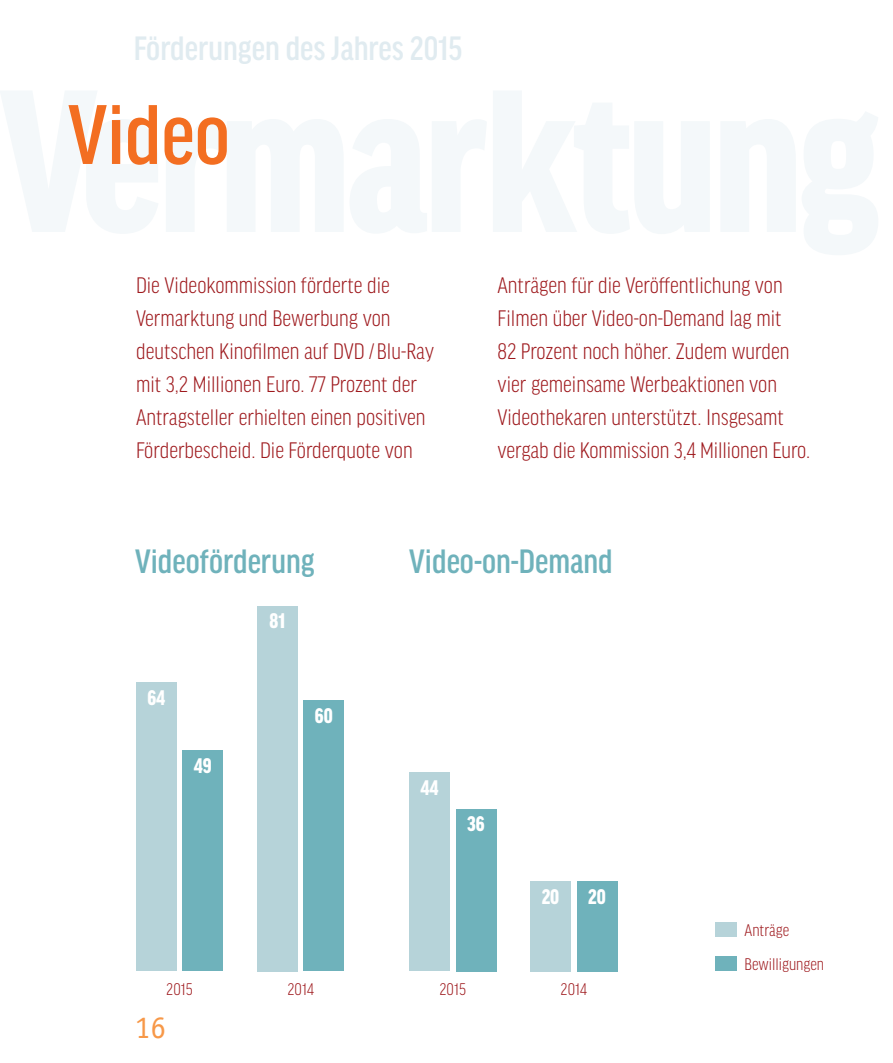
<style>
.page{position:relative;width:893px;height:1063px;background:#fff}
.page>*{position:absolute;margin:0;border:0;box-sizing:border-box;transform-origin:0 0}
.t1{font:500 condensed 90px "Good Headline Pro";color:#f36e21}
.Headline{font:500 condensed 36px "Good Headline Pro";color:#6fb2bb}
.t2{font:500 condensed 36px "Good Headline Pro";color:#e0ebf0}
.t3{font:31.5px "Officina Sans";color:#f79848}
.t4{font:300 condensed 24px/33px "Good Headline Pro";color:#9e191d}
.t5{font:900 condensed 22.5px "Good Headline Pro";color:#fff}
.Fließ{font:300 condensed 18px "Good Headline Pro";color:#9e191d}
.Tabelle{font:300 condensed 18px "Good Headline Pro";letter-spacing:.01em;color:#9e191d}
</style>
<div class="page">
<div style="left:715px;top:922px;width:22px;height:15px;background:#b6d3d9"></div>
<div style="left:715px;top:956px;width:22px;height:15px;background:#6fb2bb"></div>
<div style="left:183px;top:750px;width:40px;height:221px;background:#6fb2bb"></div>
<div style="left:304px;top:701px;width:40px;height:270px;background:#6fb2bb"></div>
<div style="left:257px;top:606px;width:40px;height:365px;background:#b6d3d9"></div>
<div style="left:136px;top:683px;width:40px;height:288px;background:#b6d3d9"></div>
<div style="left:577px;top:881px;width:40px;height:90px;background:#6fb2bb"></div>
<div style="left:530px;top:881px;width:41px;height:90px;background:#b6d3d9"></div>
<div style="left:456px;top:809px;width:40px;height:162px;background:#6fb2bb"></div>
<div style="left:409px;top:773px;width:41px;height:198px;background:#b6d3d9"></div>
<h2 class="t2" style="left:134px;top:29px;width:330px">Förderungen des Jahres 2015</h2>
<p class="t1" style="left:68px;top:88px;width:163px">Video</p>
<p class="t4" style="left:136px;top:269px;width:300px">Die Videokommission förderte die Vermarktung und Bewerbung von deutschen Kinofilmen auf DVD / Blu-Ray mit 3,2 Millionen Euro. 77 Prozent der Antragsteller erhielten einen positiven Förderbescheid. Die Förderquote von</p>
<p class="t4" style="left:497px;top:269px;width:314px">Anträgen für die Veröffentlichung von Filmen über Video-on-Demand lag mit<br>82 Prozent noch höher. Zudem wurden vier gemeinsame Werbeaktionen von Videothekaren unterstützt. Insgesamt vergab die Kommission 3,4 Millionen Euro.</p>
<p class="Headline" style="left:135px;top:543px;width:181px">Videoförderung</p>
<p class="Headline" style="left:409px;top:543px;width:205px">Video‐on‐Demand</p>
<p class="t5" style="left:269px;top:609px;width:17px">81</p>
<p class="t5" style="left:147px;top:686px;width:19px">64</p>
<p class="t5" style="left:194px;top:753px;width:19px">49</p>
<p class="t5" style="left:315px;top:704px;width:19px">60</p>
<p class="Tabelle" style="left:166px;top:980px;width:28px">2015</p>
<h3 class="t3" style="left:135px;top:1009px;width:33px">16</h3>
<p class="Tabelle" style="left:287px;top:980px;width:28px">2014</p>
<p class="t5" style="left:420px;top:776px;width:20px">44</p>
<p class="t5" style="left:467px;top:812px;width:19px">36</p>
<p class="Tabelle" style="left:439px;top:980px;width:28px">2015</p>
<p class="t5" style="left:542px;top:884px;width:19px">20</p>
<p class="t5" style="left:588px;top:884px;width:19px">20</p>
<p class="Tabelle" style="left:561px;top:980px;width:28px">2014</p>
<p class="Fließ" style="left:744px;top:921px;width:46px">Anträge</p>
<p class="Fließ" style="left:744px;top:955px;width:81px">Bewilligungen</p>
</div>
